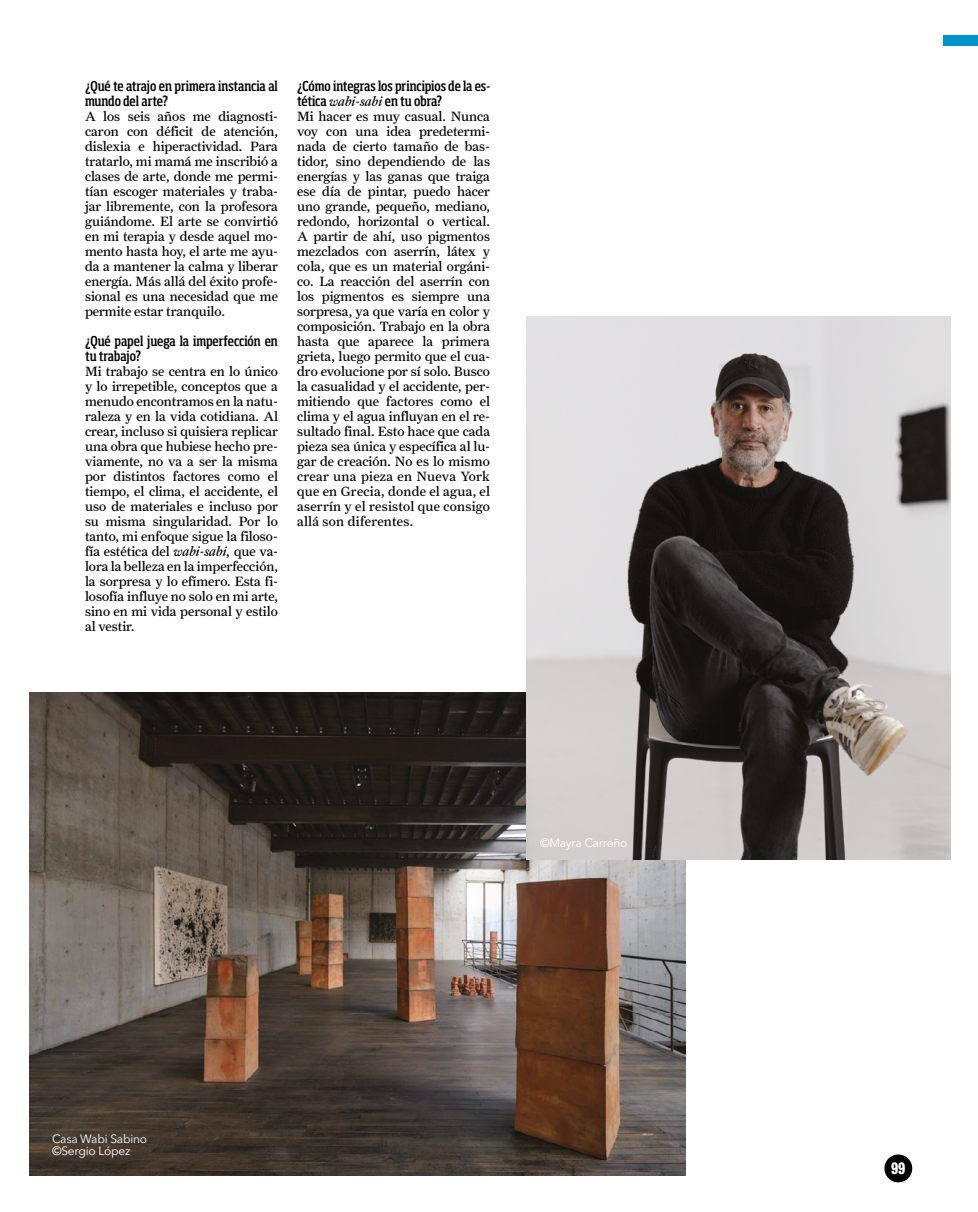
<style>
.page{position:relative;width:978px;height:1212px;background:#fff}
.page>*{position:absolute;margin:0;border:0;box-sizing:border-box;transform-origin:0 0}
.t1{font:700 15px "Bureau Grot Condensed";color:#fff}
.t2{font:13.5px/15px "Farnham Text";color:#000;text-align:justify}
.t3{font:500 condensed 13.5px/15px "Soho Std";color:#000}
.t4{font:12px/12px "Avenir Next LT Pro";letter-spacing:-.02em;color:#fff}
.s1{font-style:italic}
.s2{font-family:"Farnham Text";font-weight:400;font-style:italic;font-stretch:normal}
</style>
<div class="page">
<div style="left:884px;top:1154px;width:28px;height:28px;background:#000;border-radius:50%"></div>
<div style="left:943px;top:35px;width:35px;height:11px;background:#0093c9"></div>
<img style="left:30px;top:692px;width:656px;height:484px">
<img style="left:526px;top:317px;width:425px;height:542px">
<p class="t3" style="left:85px;top:78px;width:194px">¿Qué te atrajo en primera instancia al mundo del arte?</p>
<p class="t2" style="left:85px;top:109px;width:194px">A los seis años me diagnosti&shy;caron con déficit de atención, dislexia e hiperactividad. Para tratarlo, mi mamá me inscribió a clases de arte, donde me permi&shy;tían escoger materiales y traba&shy;jar libremente, con la profesora guiándome. El arte se convirtió en mi terapia y desde aquel mo&shy;mento hasta hoy, el arte me ayu&shy;da a mantener la calma y liberar energía. Más allá del éxito profe&shy;sional es una necesidad que me permite estar tranquilo.</p>
<p class="t3" style="left:85px;top:333px;width:194px">¿Qué papel juega la imperfección en tu trabajo?</p>
<p class="t2" style="left:85px;top:364px;width:194px">Mi trabajo se centra en lo único y lo irrepetible, conceptos que a menudo encontramos en la natu&shy;raleza y en la vida cotidiana. Al crear, incluso si quisiera replicar una obra que hubiese hecho pre&shy;viamente, no va a ser la misma por distintos factores como el tiempo, el clima, el accidente, el uso de materiales e incluso por su misma singularidad. Por lo tanto, mi enfoque sigue la filoso&shy;fía estética del <span class="s1">wabi-sabi,</span> que va&shy;lora la belleza en la imperfección, la sorpresa y lo efímero. Esta fi&shy;losofía influye no solo en mi arte, sino en mi vida personal y estilo al vestir.</p>
<p class="t3" style="left:297px;top:78px;width:194px">¿Cómo integras los principios de la es&shy;tética <span class="s2">wabi-sabi</span> en tu obra?</p>
<p class="t2" style="left:297px;top:109px;width:194px">Mi hacer es muy casual. Nunca voy con una idea predetermi&shy;nada de cierto tamaño de bas&shy;tidor, sino dependiendo de las energías y las ganas que traiga ese día de pintar, puedo hacer uno grande, pequeño, mediano, redondo, horizontal o vertical.<br>A partir de ahí, uso pigmentos mezclados con aserrín, látex y cola, que es un material orgáni&shy;co. La reacción del aserrín con los pigmentos es siempre una sorpresa, ya que varía en color y composición. Trabajo en la obra hasta que aparece la primera grieta, luego permito que el cua&shy;dro evolucione por sí solo. Busco la casualidad y el accidente, per&shy;mitiendo que factores como el clima y el agua influyan en el re&shy;sultado final. Esto hace que cada pieza sea única y específica al lu&shy;gar de creación. No es lo mismo crear una pieza en Nueva York que en Grecia, donde el agua, el aserrín y el resistol que consigo allá son diferentes.</p>
<p class="t4" style="left:540px;top:836px;width:89px">©Mayra Carreño</p>
<p class="t4" style="left:52px;top:1133px;width:97px">Casa Wabi Sabino ©Sergio López</p>
<p class="t1" style="left:891px;top:1159px;width:16px">99</p>
</div>
